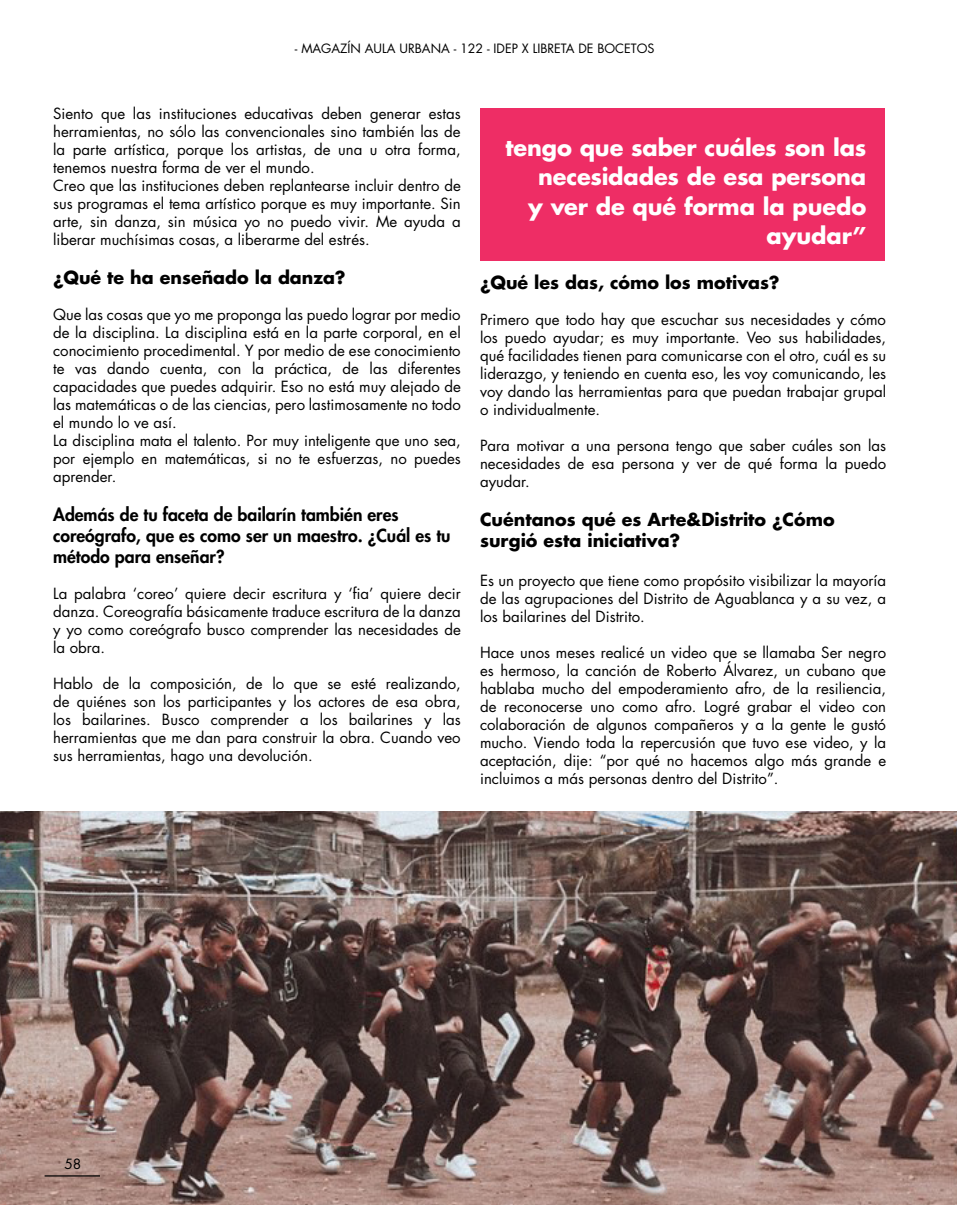
<style>
.page{position:relative;width:957px;height:1205px;background:#fff}
.page>*{position:absolute;margin:0;border:0;box-sizing:border-box;transform-origin:0 0}
.t1{font:700 22.5px/29.5px "Futura Std";letter-spacing:-.005em;color:#fff;text-align:right}
.t2{font:700 17.5px/21px "Futura Std";color:#000}
.t3{font:800 17.5px/21px "Futura Std";color:#000}
.t4{font:15px/18px "Futura Std";color:#000;text-align:justify}
.t5{font:13.75px "Futura Std";color:#000}
.t6{font:12.5px "Futura Std";color:#000}
</style>
<div class="page">
<div style="left:480px;top:108px;width:404px;height:152px;background:#ee2d65"></div>
<img style="left:0;top:811px;width:957px;height:394px">
<hr style="left:45px;top:1175px;width:55px;height:1px;background:#000">
<p class="t6" style="left:295px;top:40px;width:361px">- MAGAZÍN AULA URBANA - 122 - IDEP X LIBRETA DE BOCETOS</p>
<p class="t4" style="left:53px;top:104px;width:409px;text-align:left">Siento que las instituciones educativas deben generar estas herramientas, no sólo las convencionales sino también las de la parte artística, porque los artistas, de una u otra forma, tenemos nuestra forma de ver el mundo.<br>Creo que las instituciones deben replantearse incluir dentro de sus programas el tema artístico porque es muy importante. Sin arte, sin danza, sin música yo no puedo vivir. Me ayuda a liberar muchísimas cosas, a liberarme del estrés.</p>
<p class="t2" style="left:53px;top:266px;width:294px">¿Qué te ha enseñado la danza?</p>
<p class="t4" style="left:53px;top:305px;width:409px;text-align:left">Que las cosas que yo me proponga las puedo lograr por medio de la disciplina. La disciplina está en la parte corporal, en el conocimiento procedimental. Y por medio de ese conocimiento te vas dando cuenta, con la práctica, de las diferentes capacidades que puedes adquirir. Eso no está muy alejado de las matemáticas o de las ciencias, pero lastimosamente no todo el mundo lo ve así.<br>La disciplina mata el talento. Por muy inteligente que uno sea, por ejemplo en matemáticas, si no te esfuerzas, no puedes aprender.</p>
<p class="t3" style="left:53px;top:504px;width:399px">Además de tu faceta de bailarín también eres coreógrafo, que es como ser un maestro. ¿Cuál es tu método para enseñar?</p>
<p class="t4" style="left:53px;top:584px;width:409px">La palabra ‘coreo’ quiere decir escritura y ‘fia’ quiere decir danza. Coreografía básicamente traduce escritura de la danza y yo como coreógrafo busco comprender las necesidades de la obra.</p>
<p class="t4" style="left:53px;top:674px;width:409px">Hablo de la composición, de lo que se esté realizando, de quiénes son los participantes y los actores de esa obra, los bailarines. Busco comprender a los bailarines y las herramientas que me dan para construir la obra. Cuando veo sus herramientas, hago una devolución.</p>
<h1 class="t1" style="left:505px;top:132px;width:362px">tengo que saber cuáles son las necesidades de esa persona<br>y ver de qué forma la puedo ayudar”</h1>
<p class="t2" style="left:480px;top:272px;width:301px">¿Qué les das, cómo los motivas?</p>
<p class="t4" style="left:480px;top:311px;width:407px">Primero que todo hay que escuchar sus necesidades y cómo los puedo ayudar; es muy importante. Veo sus habilidades, qué facilidades tienen para comunicarse con el otro, cuál es su liderazgo, y teniendo en cuenta eso, les voy comunicando, les voy dando las herramientas para que puedan trabajar grupal o individualmente.</p>
<p class="t4" style="left:480px;top:437px;width:407px">Para motivar a una persona tengo que saber cuáles son las necesidades de esa persona y ver de qué forma la puedo ayudar.</p>
<p class="t2" style="left:480px;top:509px;width:356px">Cuéntanos qué es Arte&amp;Distrito ¿Cómo surgió esta iniciativa?</p>
<p class="t4" style="left:480px;top:572px;width:407px">Es un proyecto que tiene como propósito visibilizar la mayoría de las agrupaciones del Distrito de Aguablanca y a su vez, a los bailarines del Distrito.</p>
<p class="t4" style="left:480px;top:644px;width:407px">Hace unos meses realicé un video que se llamaba Ser negro es hermoso, la canción de Roberto Álvarez, un cubano que hablaba mucho del empoderamiento afro, de la resiliencia, de reconocerse uno como afro. Logré grabar el video con colaboración de algunos compañeros y a la gente le gustó mucho. Viendo toda la repercusión que tuvo ese video, y la aceptación, dije: “por qué no hacemos algo más grande e incluimos a más personas dentro del Distrito”.</p>
<p class="t5" style="left:64px;top:1155px;width:18px">58</p>
</div>
